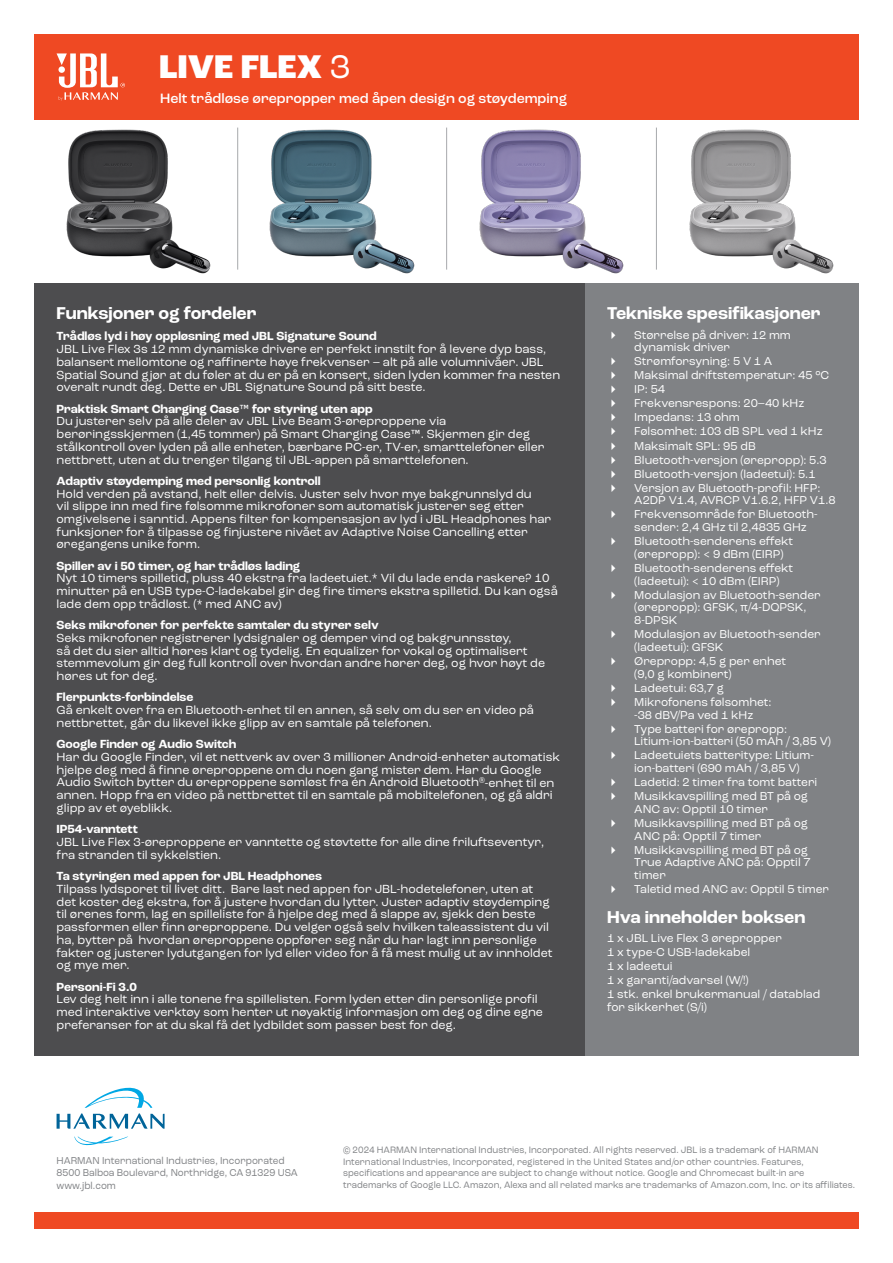
<style>
.page{position:relative;width:893px;height:1263px;background:#fff}
.page>*{position:absolute;margin:0;border:0;box-sizing:border-box;transform-origin:0 0}
.t1{font:800 34.5px "Roc Grotesk";color:#fff}
.t2{font:700 18px "Roc Grotesk";color:#fff}
.t3{font:500 14.25px "Roc Grotesk";color:#fff}
.t4{font:12.3px/12.8px "Roc Grotesk";color:#fff}
.t5{font:700 12.3px "Roc Grotesk";color:#fff}
.t6{font:12px/14.1px "Roc Grotesk";color:#fff}
.t7{font:10.5px/12.6px "Roc Grotesk";color:#808285;scale:.94 1}
.t8{font:9.75px/11.7px "Roc Grotesk";color:#808285;scale:.94 1}
.s1{font-weight:400}
</style>
<div class="page">
<div style="left:34px;top:1213px;width:825px;height:16px;background:#ef4923"></div>
<svg style="left:74px;top:1137px;width:54px;height:8px"></svg>
<svg style="left:57px;top:1087px;width:108px;height:42px"></svg>
<div style="left:34px;top:34px;width:825px;height:85px;background:#ef4923"></div>
<svg style="left:57px;top:53px;width:68px;height:48px"></svg>
<img style="left:66px;top:129px;width:145px;height:145px">
<img style="left:269px;top:129px;width:146px;height:145px">
<img style="left:479px;top:129px;width:145px;height:145px">
<img style="left:689px;top:129px;width:145px;height:145px">
<div style="left:585px;top:283px;width:274px;height:772px;background:#808285"></div>
<div style="left:34px;top:283px;width:551px;height:772px;background:#4d4d4f"></div>
<hr style="left:237px;top:128px;width:1px;height:142px;background:#a7a9ac">
<hr style="left:446px;top:128px;width:1px;height:142px;background:#a7a9ac">
<hr style="left:656px;top:128px;width:1px;height:142px;background:#a7a9ac">
<h1 class="t1" style="left:159px;top:45px;width:193px">LIVE FLEX <span class="s1">3</span></h1>
<p class="t3" style="left:160px;top:89px;width:408px">Helt trådløse ørepropper med åpen design og støydemping</p>
<h2 class="t2" style="left:57px;top:302px;width:201px">Funksjoner og fordeler</h2>
<p class="t5" style="left:57px;top:329px;width:322px">Trådløs lyd i høy oppløsning med JBL Signature Sound</p>
<p class="t4" style="left:57px;top:343px;width:505px">JBL Live Flex 3s 12 mm dynamiske drivere er perfekt innstilt for å levere dyp bass, balansert mellomtone og raffinerte høye frekvenser – alt på alle volumnivåer. JBL Spatial Sound gjør at du føler at du er på en konsert, siden lyden kommer fra nesten overalt rundt deg. Dette er JBL Signature Sound på sitt beste.</p>
<p class="t5" style="left:57px;top:401px;width:318px">Praktisk Smart Charging Case™ for styring uten app</p>
<p class="t4" style="left:57px;top:415px;width:489px">Du justerer selv på alle deler av JBL Live Beam 3-øreproppene via berøringsskjermen (1,45 tommer) på Smart Charging Case™. Skjermen gir deg stålkontroll over lyden på alle enheter, bærbare PC-er, TV-er, smarttelefoner eller nettbrett, uten at du trenger tilgang til JBL-appen på smarttelefonen.</p>
<p class="t5" style="left:57px;top:473px;width:266px">Adaptiv støydemping med personlig kontroll</p>
<p class="t4" style="left:57px;top:487px;width:496px">Hold verden på avstand, helt eller delvis. Juster selv hvor mye bakgrunnslyd du<br>vil slippe inn med fire følsomme mikrofoner som automatisk justerer seg etter omgivelsene i sanntid. Appens filter for kompensasjon av lyd i JBL Headphones har funksjoner for å tilpasse og finjustere nivået av Adaptive Noise Cancelling etter øregangens unike form.</p>
<p class="t5" style="left:57px;top:558px;width:245px">Spiller av i 50 timer, og har trådløs lading</p>
<p class="t4" style="left:57px;top:572px;width:503px">Nyt 10 timers spilletid, pluss 40 ekstra fra ladeetuiet.* Vil du lade enda raskere? 10 minutter på en USB type-C-ladekabel gir deg fire timers ekstra spilletid. Du kan også lade dem opp trådløst. (* med ANC av)</p>
<p class="t5" style="left:57px;top:617px;width:324px">Seks mikrofoner for perfekte samtaler du styrer selv</p>
<p class="t4" style="left:57px;top:631px;width:490px">Seks mikrofoner registrerer lydsignaler og demper vind og bakgrunnsstøy,<br>så det du sier alltid høres klart og tydelig. En equalizer for vokal og optimalisert stemmevolum gir deg full kontroll over hvordan andre hører deg, og hvor høyt de høres ut for deg.</p>
<p class="t5" style="left:57px;top:690px;width:138px">Flerpunkts-forbindelse</p>
<p class="t4" style="left:57px;top:704px;width:479px">Gå enkelt over fra en Bluetooth-enhet til en annen, så selv om du ser en video på nettbrettet, går du likevel ikke glipp av en samtale på telefonen.</p>
<p class="t5" style="left:57px;top:736px;width:181px">Google Finder og Audio Switch</p>
<p class="t4" style="left:57px;top:750px;width:505px">Har du Google Finder, vil et nettverk av over 3 millioner Android-enheter automatisk hjelpe deg med å finne øreproppene om du noen gang mister dem. Har du Google Audio Switch bytter du øreproppene sømløst fra én Android Bluetooth<sup>®</sup>-enhet til en annen. Hopp fra en video på nettbrettet til en samtale på mobiltelefonen, og gå aldri glipp av et øyeblikk.</p>
<p class="t5" style="left:57px;top:822px;width:83px">IP54-vanntett</p>
<p class="t4" style="left:57px;top:836px;width:489px">JBL Live Flex 3-øreproppene er vanntette og støvtette for alle dine friluftseventyr, fra stranden til sykkelstien.</p>
<p class="t5" style="left:57px;top:868px;width:267px">Ta styringen med appen for JBL Headphones</p>
<p class="t4" style="left:57px;top:882px;width:498px">Tilpass lydsporet til livet ditt. Bare last ned appen for JBL-hodetelefoner, uten at det koster deg ekstra, for å justere hvordan du lytter. Juster adaptiv støydemping til ørenes form, lag en spilleliste for å hjelpe deg med å slappe av, sjekk den beste passformen eller finn øreproppene. Du velger også selv hvilken taleassistent du vil ha, bytter på hvordan øreproppene oppfører seg når du har lagt inn personlige fakter og justerer lydutgangen for lyd eller video for å få mest mulig ut av innholdet og mye mer.</p>
<p class="t5" style="left:57px;top:979px;width:82px">Personi-Fi 3.0</p>
<p class="t4" style="left:57px;top:993px;width:488px">Lev deg helt inn i alle tonene fra spillelisten. Form lyden etter din personlige profil med interaktive verktøy som henter ut nøyaktig informasjon om deg og dine egne preferanser for at du skal få det lydbildet som passer best for deg.</p>
<h2 class="t2" style="left:607px;top:302px;width:215px">Tekniske spesifikasjoner</h2>
<p class="t6" style="left:634px;top:328px;width:158px;line-height:12.8px">Størrelse på driver: 12 mm dynamisk driver</p>
<p class="t6" style="left:634px;top:354px;width:197px">Strømforsyning: 5 V 1 A<br>Maksimal driftstemperatur: 45 °C<br>IP: 54<br>Frekvensrespons: 20–40 kHz<br>Impedans: 13 ohm<br>Følsomhet: 103 dB SPL ved 1 kHz<br>Maksimalt SPL: 95 dB<br>Bluetooth-versjon (ørepropp): 5.3<br>Bluetooth-versjon (ladeetui): 5.1<br>Versjon av Bluetooth-profil: HFP:</p>
<p class="t6" style="left:634px;top:493px;width:203px">A2DP V1.4, AVRCP V1.6.2, HFP V1.8<br>Frekvensområde for Bluetooth-</p>
<p class="t6" style="left:634px;top:520px;width:174px">sender: 2,4 GHz til 2,4835 GHz<br>Bluetooth-senderens effekt</p>
<p class="t6" style="left:634px;top:547px;width:160px">(ørepropp): &lt; 9 dBm (EIRP)<br>Bluetooth-senderens effekt</p>
<p class="t6" style="left:634px;top:574px;width:188px">(ladeetui): &lt; 10 dBm (EIRP)<br>Modulasjon av Bluetooth-sender</p>
<p class="t6" style="left:634px;top:601px;width:174px;line-height:12.8px">(ørepropp): GFSK, π/4-DQPSK,<br>8-DPSK</p>
<p class="t6" style="left:634px;top:628px;width:188px;line-height:12.8px">Modulasjon av Bluetooth-sender (ladeetui): GFSK</p>
<p class="t6" style="left:634px;top:655px;width:154px;line-height:12.8px">Ørepropp: 4,5 g per enhet (9,0 g kombinert)</p>
<p class="t6" style="left:634px;top:681px;width:139px">Ladeetui: 63,7 g<br>Mikrofonens følsomhet:</p>
<p class="t6" style="left:634px;top:707px;width:154px">-38 dBV/Pa ved 1 kHz<br>Type batteri for ørepropp:</p>
<p class="t6" style="left:634px;top:734px;width:198px">Litium-ion-batteri (50 mAh / 3,85 V)<br>Ladeetuiets batteritype: Litium-</p>
<p class="t6" style="left:634px;top:761px;width:185px">ion-batteri (690 mAh / 3,85 V)<br>Ladetid: 2 timer fra tomt batteri<br>Musikkavspilling med BT på og</p>
<p class="t6" style="left:634px;top:802px;width:175px">ANC av: Opptil 10 timer<br>Musikkavspilling med BT på og</p>
<p class="t6" style="left:634px;top:829px;width:175px">ANC på: Opptil 7 timer<br>Musikkavspilling med BT på og</p>
<p class="t6" style="left:634px;top:856px;width:178px;line-height:12.8px">True Adaptive ANC på: Opptil 7 timer</p>
<p class="t6" style="left:634px;top:882px;width:196px">Taletid med ANC av: Opptil 5 timer</p>
<h2 class="t2" style="left:607px;top:906px;width:200px">Hva inneholder boksen</h2>
<p class="t6" style="left:607px;top:931px;width:215px">1 x JBL Live Flex 3 ørepropper<br>1 x type-C USB-ladekabel<br>1 x ladeetui<br>1 x garanti/advarsel (W/!)<br>1 stk. enkel brukermanual / datablad</p>
<p class="t6" style="left:607px;top:1000px;width:101px">for sikkerhet (S/i)</p>
<p class="t7" style="left:57px;top:1154px;width:258px">HARMAN International Industries, Incorporated<br>8500 Balboa Boulevard, Northridge, CA 91329 USA www.jbl.com</p>
<p class="t8" style="left:343px;top:1144px;width:546px">© 2024 HARMAN International Industries, Incorporated. All rights reserved. JBL is a trademark of HARMAN International Industries, Incorporated, registered in the United States and/or other countries. Features, specifications and appearance are subject to change without notice. Google and Chromecast built-in are trademarks of Google LLC. Amazon, Alexa and all related marks are trademarks of Amazon.com, Inc. or its affiliates.</p>
</div>
